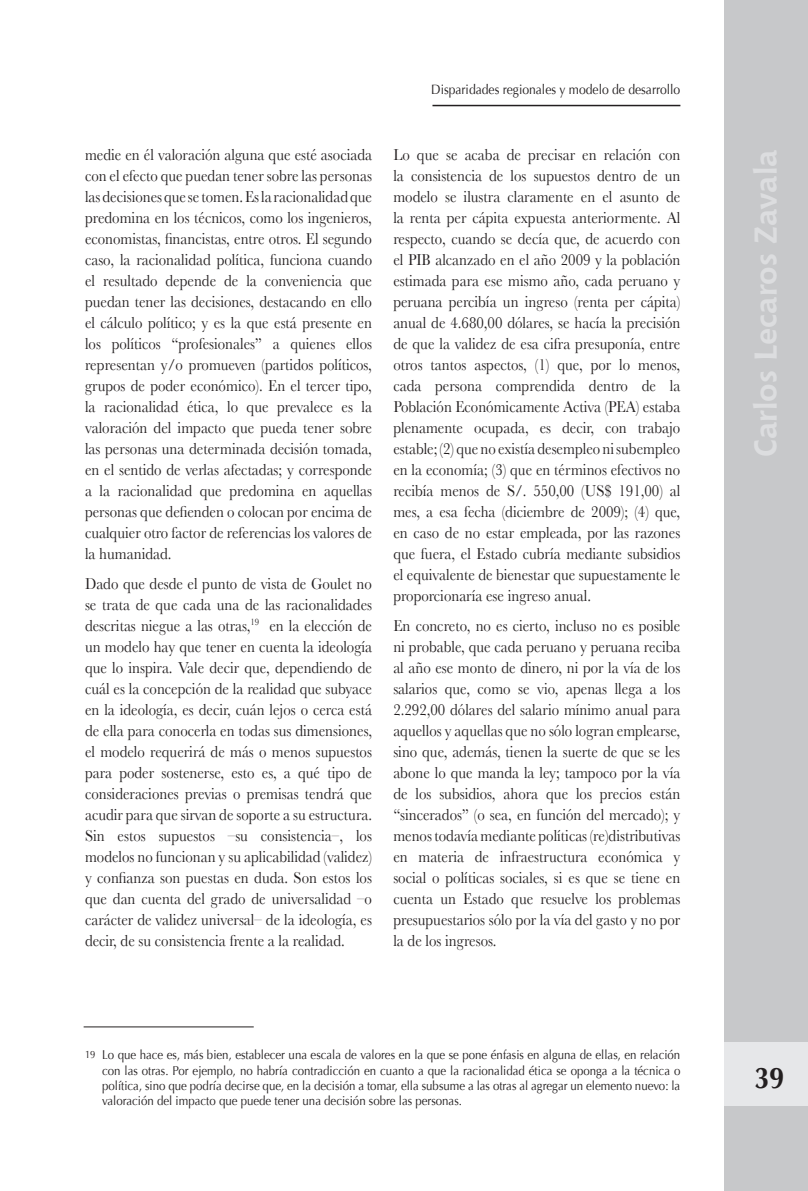
<style>
.page{position:relative;width:808px;height:1191px;background:#fff}
.page>*{position:absolute;margin:0;border:0;box-sizing:border-box;transform-origin:0 0}
.t1{font:700 31.5px "Chianti BT";color:#dcdddf}
.t2{font:700 30px "Optima";color:#231f20;scale:.9 1}
.texto{font:16.5px/21px "Baskerville";color:#231f20;text-align:justify;scale:.9 1}
.sub_1{font:13.5px "Optima";color:#231f20;scale:.9 1}
.pie_de_pagina{font:12.75px/15.3px "Optima";color:#231f20;text-align:justify;scale:.9 1}
.s1{font-size:10.5px}
</style>
<div class="page">
<div style="left:724px;top:0;width:84px;height:1191px;background:#c7c8ca"></div>
<div style="left:724px;top:1042px;width:84px;height:64px;background:#e6e7e9"></div>
<hr style="left:84px;top:1026px;width:170px;height:1px;background:#231f20">
<hr style="left:432px;top:105px;width:248px;height:1px;background:#231f20">
<p class="texto" style="left:85px;top:144px;width:320px">medie en él valoración alguna que esté asociada con el efecto que puedan tener sobre las personas las decisiones que se tomen. Es la racionalidad que predomina en los técnicos, como los ingenieros, economistas, financistas, entre otros. El segundo caso, la racionalidad política, funciona cuando el resultado depende de la conveniencia que puedan tener las decisiones, destacando en ello el cálculo político; y es la que está presente en los políticos “profesionales” a quienes ellos representan y/o promueven (partidos políticos, grupos de poder económico). En el tercer tipo, la racionalidad ética, lo que prevalece es la valoración del impacto que pueda tener sobre las personas una determinada decisión tomada, en el sentido de verlas afectadas; y corresponde a la racionalidad que predomina en aquellas personas que defienden o colocan por encima de cualquier otro factor de referencias los valores de la humanidad.</p>
<p class="texto" style="left:85px;top:572px;width:320px">Dado que desde el punto de vista de Goulet no se trata de que cada una de las racionalidades descritas niegue a las otras,<sup>19</sup> en la elección de un modelo hay que tener en cuenta la ideología que lo inspira. Vale decir que, dependiendo de cuál es la concepción de la realidad que subyace en la ideología, es decir, cuán lejos o cerca está de ella para conocerla en todas sus dimensiones, el modelo requerirá de más o menos supuestos para poder sostenerse, esto es, a qué tipo de consideraciones previas o premisas tendrá que acudir para que sirvan de soporte a su estructura.<br>Sin estos supuestos –su consistencia–, los modelos no funcionan y su aplicabilidad (validez) y confianza son puestas en duda. Son estos los que dan cuenta del grado de universalidad –o carácter de validez universal– de la ideología, es decir, de su consistencia frente a la realidad.</p>
<p class="sub_1" style="left:431px;top:81px;width:278px">Disparidades regionales y modelo de desarrollo</p>
<p class="texto" style="left:393px;top:144px;width:320px">Lo que se acaba de precisar en relación con la consistencia de los supuestos dentro de un modelo se ilustra claramente en el asunto de la renta per cápita expuesta anteriormente. Al respecto, cuando se decía que, de acuerdo con el PIB alcanzado en el año 2009 y la población estimada para ese mismo año, cada peruano y peruana percibía un ingreso (renta per cápita) anual de 4.680,00 dólares, se hacía la precisión de que la validez de esa cifra presuponía, entre otros tantos aspectos, (1) que, por lo menos, cada persona comprendida dentro de la Población Económicamente Activa (PEA) estaba plenamente ocupada, es decir, con trabajo estable; (2) que no existía desempleo ni subempleo en la economía; (3) que en términos efectivos no recibía menos de S/. 550,00 (US$ 191,00) al mes, a esa fecha (diciembre de 2009); (4) que, en caso de no estar empleada, por las razones que fuera, el Estado cubría mediante subsidios el equivalente de bienestar que supuestamente le proporcionaría ese ingreso anual.</p>
<p class="texto" style="left:393px;top:615px;width:320px">En concreto, no es cierto, incluso no es posible ni probable, que cada peruano y peruana reciba al año ese monto de dinero, ni por la vía de los salarios que, como se vio, apenas llega a los 2.292,00 dólares del salario mínimo anual para aquellos y aquellas que no sólo logran emplearse, sino que, además, tienen la suerte de que se les abone lo que manda la ley; tampoco por la vía de los subsidios, ahora que los precios están “sincerados” (o sea, en función del mercado); y menos todavía mediante políticas (re)distributivas en materia de infraestructura económica y social o políticas sociales, si es que se tiene en cuenta un Estado que resuelve los problemas presupuestarios sólo por la vía del gasto y no por la de los ingresos.</p>
<p class="pie_de_pagina" style="left:102px;top:1047px;width:644px;text-indent:-17px"><span class="s1">19</span> Lo que hace es, más bien, establecer una escala de valores en la que se pone énfasis en alguna de ellas, en relación con las otras. Por ejemplo, no habría contradicción en cuanto a que la racionalidad ética se oponga a la técnica o política, sino que podría decirse que, en la decisión a tomar, ella subsume a las otras al agregar un elemento nuevo: la valoración del impacto que puede tener una decisión sobre las personas.</p>
<p class="t1" style="left:746px;top:457px;width:309px;rotate:-90deg">Carlos Lecaros Zavala</p>
<h2 class="t2" style="left:754px;top:1060px;width:35px">39</h2>
</div>
